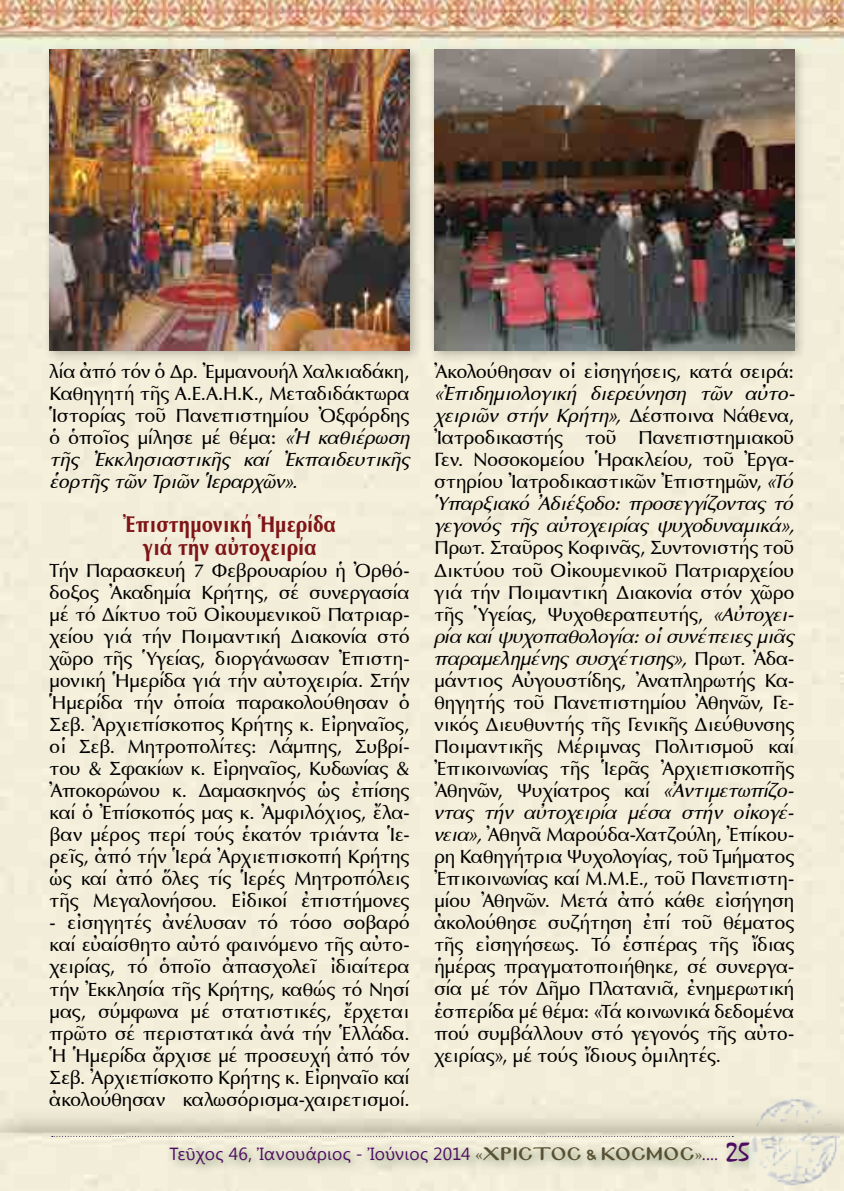
<style>
.page{position:relative;width:844px;height:1191px;background:#fff}
.page>*{position:absolute;margin:0;border:0;box-sizing:border-box;transform-origin:0 0}
.t1{font:23.1px/22.1px "SK Optima Pol Uni W Bold";letter-spacing:.015em;color:#7f1416;text-align:center;scale:.83 1}
.t2{font:19.25px/22.1px "SK Optima Pol Uni W";color:#000;text-align:justify}
.t3{font:19.25px/22.1px "SK Optima Pol Uni W Italic";letter-spacing:-.01em;color:#000}
.t4{font:17.5px "Segoe UI";letter-spacing:.015em;color:#4d0c62}
.s1{font-style:italic}
.s2{font-family:"SK Optima Pol Uni W Italic"}
.s3{font-family:"SK Optima Pol Uni W"}
.s4{font-family:"Minion Pro";color:#585134}
.s5{font-family:"Mg Byzantine UC Pol Normal";font-size:15.75px;color:#585134}
.s6{font-family:"Minion Pro"}
.s7{font-family:"Mistral";font-size:28px}
</style>
<div class="page">
<img style="left:0;top:0;width:843px;height:1191px">
<div style="left:43px;top:44px;width:378px;height:320px;background:#000;opacity:.25"></div>
<img style="left:50px;top:50px;width:359px;height:300px">
<div style="left:428px;top:44px;width:378px;height:320px;background:#000;opacity:.25"></div>
<img style="left:434px;top:50px;width:360px;height:300px">
<p class="t2" style="left:50px;top:361px;width:366px;text-align:left">λία ἀπό τόν ὁ Δρ. Ἐμμανουήλ Χαλκιαδάκη, Καθηγητή τῆς Α.Ε.Α.Η.Κ., Μεταδιδάκτωρα Ἱστορίας τοῦ Πανεπιστημίου Ὀξφόρδης ὁ ὁποῖος μίλησε μέ θέμα: <span class="s1">«Ἡ καθιέρωση τῆς Ἐκκλησιαστικῆς καί Ἐκπαιδευτικῆς ἑορτῆςτῶν Τριῶν Ἱεραρχῶν».</span></p>
<p class="t1" style="left:123px;top:514px;width:258px">Ἐπιστημονική Ἡμερίδα γιά τήν αὐτοχειρία</p>
<p class="t2" style="left:50px;top:559px;width:361px">Τήν Παρασκευή 7 Φεβρουαρίου ἡ Ὀρθό&shy;δοξος Ἀκαδημία Κρήτης, σέ συνεργασία μέ τό Δίκτυο τοῦ Οἰκουμενικοῦ Πατριαρ&shy;χείου γιά τήν Ποιμαντική Διακονία στό χῶρο τῆς Ὑγείας, διοργάνωσαν Ἐπιστη&shy;μονική Ἡμερίδα γιά τήν αὐτοχειρία. Στήν Ἡμερίδα τήν ὁποία παρακολούθησαν ὁ Σεβ. Ἀρχιεπίσκοπος Κρήτης κ. Εἰρηναῖος, οἱ Σεβ. Μητροπολίτες: Λάμπης, Συβρί&shy;του &amp; Σφακίων κ. Εἰρηναῖος, Κυδωνίας &amp; Ἀποκορώνου κ. Δαμασκηνός ὡς ἐπίσης καί ὁ Ἐπίσκοπός μας κ. Ἀμφιλόχιος, ἔλα&shy;βαν μέρος περί τούς ἑκατόν τριάντα Ἱε&shy;ρεῖς, ἀπό τήν Ἱερά Ἀρχιεπισκοπή Κρήτης ὡς καί ἀπό ὅλες τίς Ἱερές Μητροπόλεις τῆς Μεγαλονήσου. Εἰδικοί ἐπιστήμονες</p>
<p class="t2" style="left:50px;top:912px;width:361px">- εἰσηγητές ἀνέλυσαν τό τόσο σοβαρό καί εὐαίσθητο αὐτό φαινόμενο τῆς αὐτο&shy;χειρίας, τό ὁποῖο ἀπασχολεῖ ἰδιαίτερα τήν Ἐκκλησία τῆς Κρήτης, καθώς τό Νησί μας, σύμφωνα μέ στατιστικές, ἔρχεται πρῶτο σέ περιστατικά ἀνά τήν Ἑλλάδα.<br>Ἡ Ἡμερίδα ἄρχισε μέ προσευχή ἀπό τόν Σεβ. Ἀρχιεπίσκοπο Κρήτης κ. Εἰρηναῖο καί ἀκολούθησαν καλωσόρισμα-χαιρετισμοί.</p>
<p class="t2" style="left:434px;top:360px;width:361px">Ἀκολούθησαν οἱ εἰσηγήσεις, κατά σειρά:</p>
<p class="t2" style="left:434px;top:383px;width:366px;text-align:left"><span class="s1">«Ἐπιδημιολογ ική διερεύνηση τῶν αὐτο&shy;χειριῶν στήν Κρήτη»,</span> Δέσποινα Νάθενα, Ἰατροδικαστής τοῦ Πανεπιστημιακοῦ Γεν. Νοσοκομείου Ἡρακλείου, τοῦ Ἐργα&shy;στηρίου Ἰατροδικαστικῶν Ἐπιστημῶν, <span class="s2">«Τό</span></p>
<p class="t3" style="left:434px;top:493px;width:361px">Ὑπαρξιακό Ἀδιέξοδο: προσεγγίζοντας τό γεγονός τῆς αὐτοχειρίας ψυχοδυναμικά»,</p>
<p class="t2" style="left:434px;top:537px;width:361px">Πρωτ. Σταῦρος Κοφινᾶς, Συντονιστής τοῦ Δικτύου τοῦ Οἰκουμενικοῦ Πατριαρχείου γιά τήν Ποιμαντική Διακονία στόν χῶρο τῆς Ὑγείας, Ψυχοθεραπευτής, <span class="s2">«Αὐτοχει-</span></p>
<p class="t3" style="left:434px;top:625px;width:361px">ρία καί ψυχοπαθολογία: οἱ συνέπειες μιᾶς παραμελημένης συσχέτισης», <span class="s3">Πρωτ. Ἀδα-</span></p>
<p class="t2" style="left:434px;top:669px;width:361px">μάντιος Αὐγουστίδης, Ἀναπληρωτής Κα&shy;θηγητής τοῦ Πανεπιστημίου Ἀθηνῶν, Γε&shy;νικός Διευθυντής τῆς Γενικῆς Διεύθυνσης Ποιμαντικῆς Μέριμνας Πολιτισμοῦ καί Ἐπικοινωνίας τῆς Ἱερᾶς Ἀρχιεπισκοπῆς Ἀθηνῶν, Ψυχίατρος καί <span class="s2">«Ἀντιμετωπίζο-</span></p>
<p class="t3" style="left:434px;top:802px;width:361px">ντας τήν αὐτοχειρία μέσα στήν οἰκογέ-</p>
<p class="t2" style="left:434px;top:824px;width:361px"><span class="s2">νεια»,</span> Ἀθηνᾶ Μαρούδα-Χατζούλη, Ἐπίκου&shy;ρη Καθηγήτρια Ψυχολογίας, τοῦ Τμήματος Ἐπικοινωνίας καί Μ.Μ.Ε., τοῦ Πανεπιστη&shy;μίου Ἀθηνῶν. Μετά ἀπό κάθε εἰσήγηση ἀκολούθησε συζήτηση ἐπί τοῦ θέματος τῆς εἰσηγήσεως. Τό ἑσπέρας τῆς ἴδιας ἡμέρας πραγματοποιήθηκε, σέ συνεργα&shy;σία μέ τόν Δῆμο Πλατανιᾶ, ἐνημερωτική ἑσπερίδα μέ θέμα: «Τά κοινωνικά δεδομένα πού συμβάλλουν στό γεγονός τῆς αὐτο&shy;χειρίας», μέ τούς ἴδιους ὁμιλητές.</p>
<p class="t4" style="left:169px;top:1141px;width:581px">Τεῦχος 46, Ἰανουάριος - Ἰούνιος 2014 <span class="s4">«</span><span class="s5">ΧΡΙΣΤΟΣ &amp; ΚΟΣΜΟΣ</span><span class="s4">»</span><span class="s6">....</span> <span class="s7">25</span></p>
</div>
